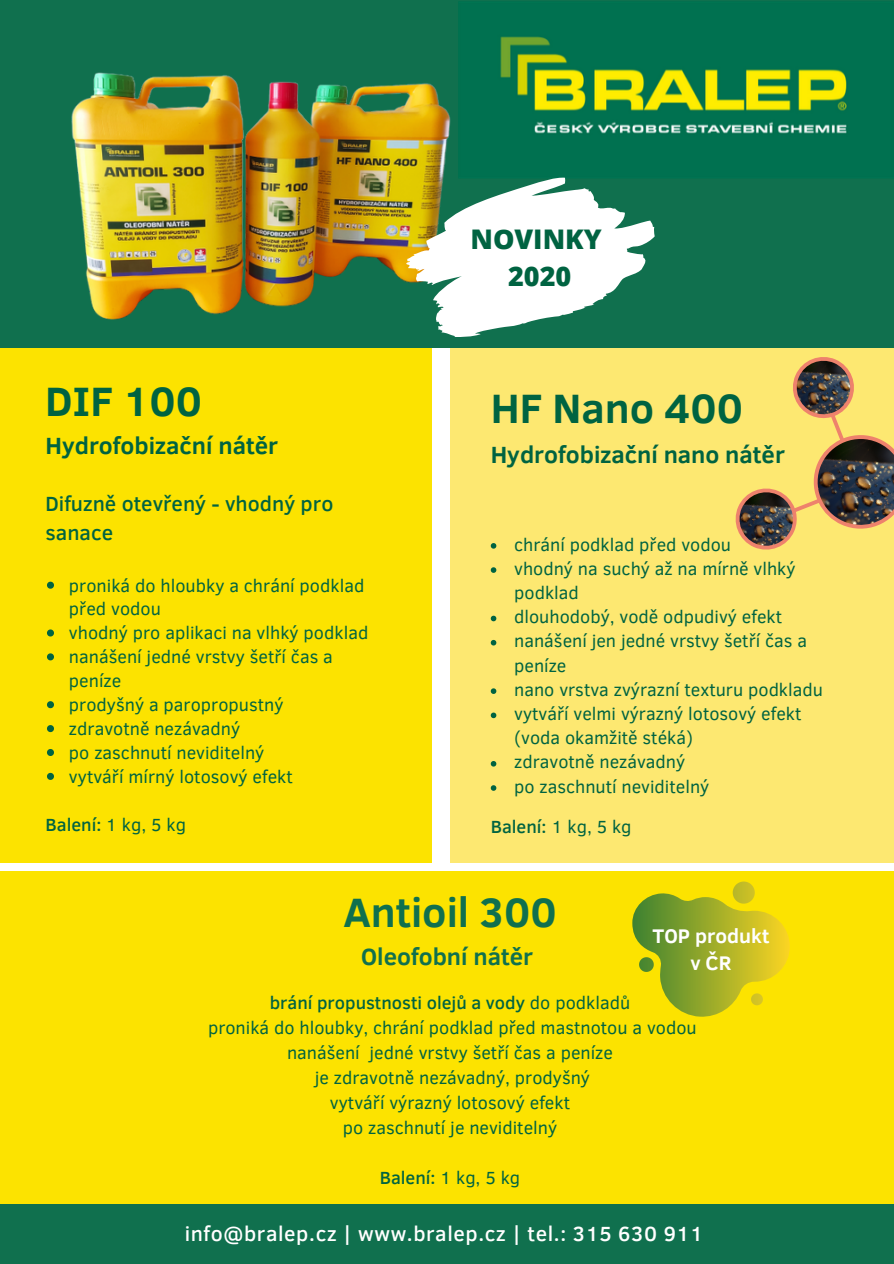
<style>
.page{position:relative;width:894px;height:1264px;background:#fff}
.page>*{position:absolute;margin:0;border:0;box-sizing:border-box;transform-origin:0 0}
.t1{font:700 42px "Clear Sans";color:#006341}
.t2{font:700 42px "Clear Sans";color:#10704e}
.t3{font:800 27px/37.2px "Open Sans";color:#006341;text-align:center}
.t4{font:700 24px "Clear Sans";color:#006341}
.t5{font:700 24px "Clear Sans";color:#10704e}
.t6{font:500 21px "Clear Sans";letter-spacing:.03em;color:#fff}
.t7{font:500 21px/28px "Clear Sans";color:#006341}
.t8{font:700 20.25px/27.5px "Clear Sans";color:#fff;text-align:center}
.t9{font:18px/24.2px "Clear Sans";color:#006341}
.t10{font:500 18px "Clear Sans";color:#006341}
.s1{font-weight:400}
.s2{font-weight:500}
</style>
<div class="page">
<div style="left:0;top:346px;width:432px;height:516px;background:#fce300"></div>
<div style="left:450px;top:331px;width:443px;height:531px;background:#fde871"></div>
<div style="left:0;top:0;width:893px;height:347px;background:#10704e"></div>
<div style="left:0;top:1203px;width:893px;height:60px;background:#10704e"></div>
<img style="left:458px;top:1px;width:435px;height:177px">
<div style="left:0;top:871px;width:893px;height:332px;background:#fce300"></div>
<svg style="left:47px;top:581px;width:7px;height:7px"></svg>
<svg style="left:47px;top:629px;width:7px;height:7px"></svg>
<svg style="left:47px;top:653px;width:7px;height:7px"></svg>
<svg style="left:47px;top:701px;width:7px;height:7px"></svg>
<svg style="left:47px;top:725px;width:7px;height:7px"></svg>
<svg style="left:47px;top:749px;width:7px;height:7px"></svg>
<svg style="left:47px;top:773px;width:7px;height:7px"></svg>
<svg style="left:490px;top:543px;width:6px;height:5px"></svg>
<svg style="left:490px;top:567px;width:6px;height:6px"></svg>
<svg style="left:490px;top:615px;width:6px;height:6px"></svg>
<svg style="left:490px;top:640px;width:6px;height:5px"></svg>
<svg style="left:490px;top:688px;width:6px;height:6px"></svg>
<svg style="left:490px;top:712px;width:6px;height:6px"></svg>
<svg style="left:490px;top:761px;width:6px;height:5px"></svg>
<svg style="left:490px;top:785px;width:6px;height:5px"></svg>
<img style="left:26px;top:12px;width:464px;height:336px">
<svg style="left:406px;top:178px;width:248px;height:159px"></svg>
<svg style="left:632px;top:881px;width:157px;height:135px"></svg>
<svg style="left:725px;top:347px;width:168px;height:203px"></svg>
<img style="left:735px;top:488px;width:61px;height:61px">
<img style="left:792px;top:357px;width:61px;height:58px">
<img style="left:811px;top:433px;width:82px;height:96px">
<h1 class="t1" style="left:46px;top:370px;width:158px">DIF 100</h1>
<h3 class="t4" style="left:46px;top:428px;width:234px">Hydrofobizační nátěr</h3>
<p class="t7" style="left:46px;top:489px;width:289px">Difuzně otevřený - vhodný pro sanace</p>
<p class="t9" style="left:69px;top:572px;width:301px">proniká do hloubky a chrání podklad před vodou<br>vhodný pro aplikaci na vlhký podklad nanášení jedné vrstvy šetří čas a peníze<br>prodyšný a paropropustný zdravotně nezávadný<br>po zaschnutí neviditelný<br>vytváří mírný lotosový efekt</p>
<p class="t10" style="left:46px;top:811px;width:142px">Balení: <span class="s1">1 kg, 5 kg</span></p>
<h2 class="t3" style="left:470px;top:220px;width:133px">NOVINKY<br>2020</h2>
<h1 class="t1" style="left:490px;top:378px;width:254px">HF Nano 400</h1>
<h3 class="t4" style="left:490px;top:436px;width:295px">Hydrofobizační nano nátěr</h3>
<p class="t9" style="left:514px;top:531px;width:310px">chrání podklad před vodou<br>vhodný na suchý až na mírně vlhký podklad<br>dlouhodobý, vodě odpudivý efekt nanášení jen jedné vrstvy šetří čas a peníze<br>nano vrstva zvýrazní texturu podkladu vytváří velmi výrazný lotosový efekt (voda okamžitě stéká)<br>zdravotně nezávadný<br>po zaschnutí neviditelný</p>
<p class="t10" style="left:490px;top:813px;width:142px">Balení: <span class="s1">1 kg, 5 kg</span></p>
<h1 class="t2" style="left:343px;top:881px;width:215px">Antioil 300</h1>
<h3 class="t5" style="left:361px;top:939px;width:173px">Oleofobní nátěr</h3>
<p class="t8" style="left:652px;top:920px;width:118px">TOP produkt v ČR</p>
<p class="t9" style="left:208px;top:988px;width:490px;line-height:25px;text-align:center"><span class="s2">brání propustnosti olejů a vody</span> do podkladů<br>proniká do hloubky, chrání podklad před mastnotou a vodou nanášení jedné vrstvy šetří čas a peníze<br>je zdravotně nezávadný, prodyšný<br>vytváří výrazný lotosový efekt<br>po zaschnutí je neviditelný</p>
<p class="t10" style="left:379px;top:1164px;width:142px">Balení: <span class="s1">1 kg, 5 kg</span></p>
<p class="t6" style="left:185px;top:1218px;width:520px">info@bralep.cz | www.bralep.cz | tel.: 315 630 911</p>
</div>
